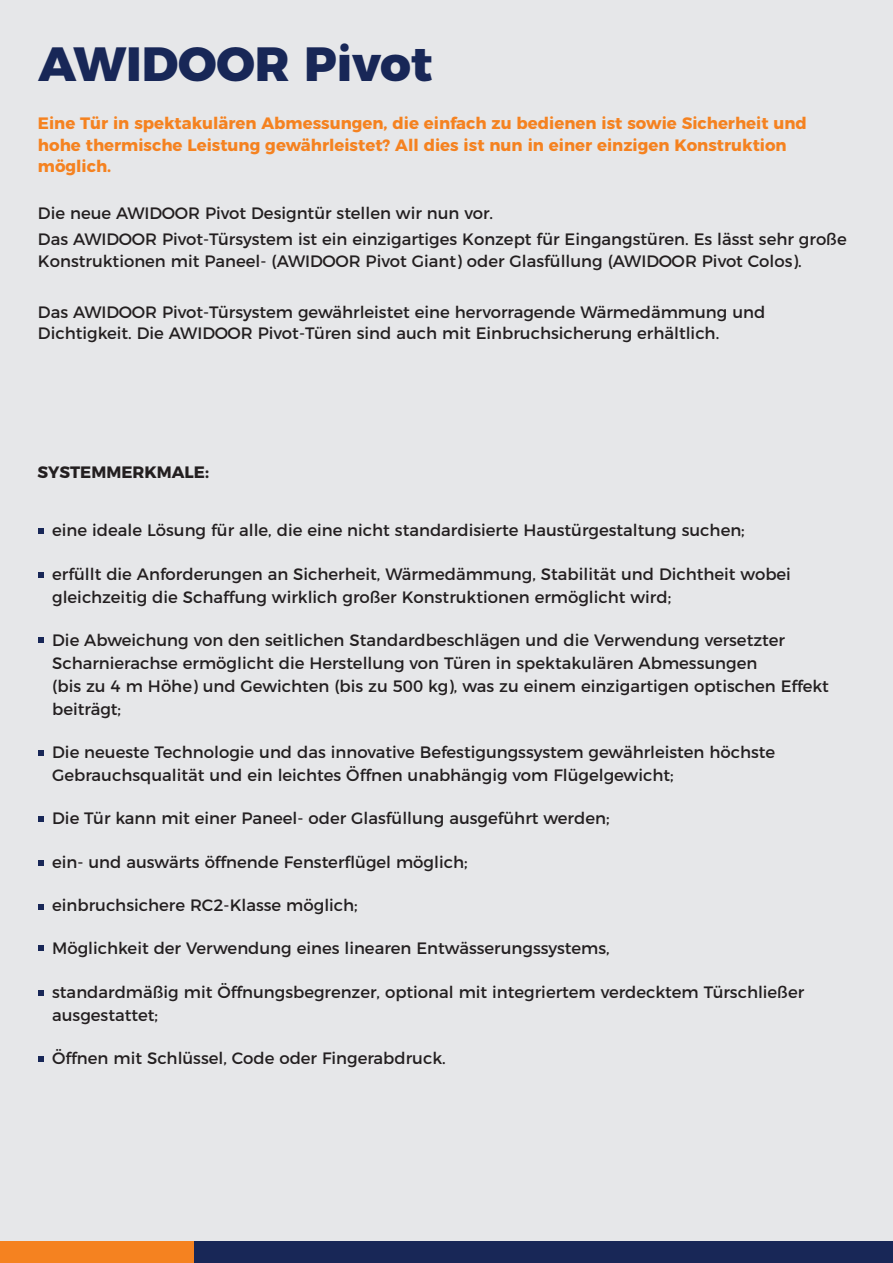
<style>
.page{position:relative;width:893px;height:1263px;background:#fff}
.page>*{position:absolute;margin:0;border:0;box-sizing:border-box;transform-origin:0 0}
.t1{font:800 48px "Montserrat";color:#182757}
.t2{font:16.5px/23px "Montserrat";color:#231f20}
.t3{font:700 16.5px/21.6px "Montserrat";color:#f58220}
.t4{font:700 16.5px "Montserrat";color:#231f20}
</style>
<div class="page">
<div style="left:0;top:0;width:893px;height:1262px;background:#e6e7e9"></div>
<svg style="left:38px;top:529px;width:5px;height:5px"></svg>
<svg style="left:38px;top:572px;width:5px;height:6px"></svg>
<svg style="left:38px;top:638px;width:5px;height:5px"></svg>
<svg style="left:38px;top:750px;width:5px;height:5px"></svg>
<svg style="left:38px;top:816px;width:5px;height:6px"></svg>
<svg style="left:38px;top:860px;width:5px;height:5px"></svg>
<svg style="left:38px;top:904px;width:5px;height:5px"></svg>
<svg style="left:38px;top:945px;width:5px;height:6px"></svg>
<svg style="left:38px;top:990px;width:5px;height:6px"></svg>
<svg style="left:38px;top:1057px;width:5px;height:5px"></svg>
<div style="left:0;top:1242px;width:248px;height:21px;background:#f58220"></div>
<div style="left:194px;top:1242px;width:699px;height:21px;background:#182757"></div>
<h1 class="t1" style="left:38px;top:34px;width:396px">AWIDOOR Pivot</h1>
<p class="t3" style="left:38px;top:112px;width:770px">Eine Tür in spektakulären Abmessungen, die einfach zu bedienen ist sowie Sicherheit und hohe thermische Leistung gewährleistet? All dies ist nun in einer einzigen Konstruktion möglich.</p>
<p class="t2" style="left:38px;top:201px;width:810px;line-height:25.5px">Die neue AWIDOOR Pivot Designtür stellen wir nun vor.<br>Das AWIDOOR Pivot-Türsystem ist ein einzigartiges Konzept für Eingangstüren. Es lässt sehr große</p>
<p class="t2" style="left:38px;top:249px;width:765px">Konstruktionen mit Paneel- (AWIDOOR Pivot Giant) oder Glasfüllung (AWIDOOR Pivot Colos).</p>
<p class="t2" style="left:38px;top:301px;width:729px;line-height:21.6px">Das AWIDOOR Pivot-Türsystem gewährleistet eine hervorragende Wärmedämmung und<br>Dichtigkeit. Die AWIDOOR Pivot-Türen sind auch mit Einbruchsicherung erhältlich.</p>
<p class="t4" style="left:38px;top:461px;width:173px">SYSTEMMERKMALE:</p>
<p class="t2" style="left:52px;top:519px;width:694px">eine ideale Lösung für alle, die eine nicht standardisierte Haustürgestaltung suchen;</p>
<p class="t2" style="left:52px;top:562px;width:740px">erfüllt die Anforderungen an Sicherheit, Wärmedämmung, Stabilität und Dichtheit wobei gleichzeitig die Schaffung wirklich großer Konstruktionen ermöglicht wird;</p>
<p class="t2" style="left:52px;top:628px;width:778px">Die Abweichung von den seitlichen Standardbeschlägen und die Verwendung versetzter Scharnierachse ermöglicht die Herstellung von Türen in spektakulären Abmessungen<br>(bis zu 4 m Höhe) und Gewichten (bis zu 500 kg), was zu einem einzigartigen optischen Effekt beiträgt;</p>
<p class="t2" style="left:52px;top:741px;width:725px">Die neueste Technologie und das innovative Befestigungssystem gewährleisten höchste<br>Gebrauchsqualität und ein leichtes Öffnen unabhängig vom Flügelgewicht;</p>
<p class="t2" style="left:52px;top:807px;width:559px">Die Tür kann mit einer Paneel- oder Glasfüllung ausgeführt werden;</p>
<p class="t2" style="left:52px;top:850px;width:417px">ein- und auswärts öffnende Fensterflügel möglich;</p>
<p class="t2" style="left:52px;top:894px;width:307px">einbruchsichere RC2-Klasse möglich;</p>
<p class="t2" style="left:52px;top:937px;width:559px">Möglichkeit der Verwendung eines linearen Entwässerungssystems,</p>
<p class="t2" style="left:52px;top:980px;width:754px">standardmäßig mit Öffnungsbegrenzer, optional mit integriertem verdecktem Türschließer ausgestattet;</p>
<p class="t2" style="left:52px;top:1047px;width:395px">Öffnen mit Schlüssel, Code oder Fingerabdruck.</p>
</div>
